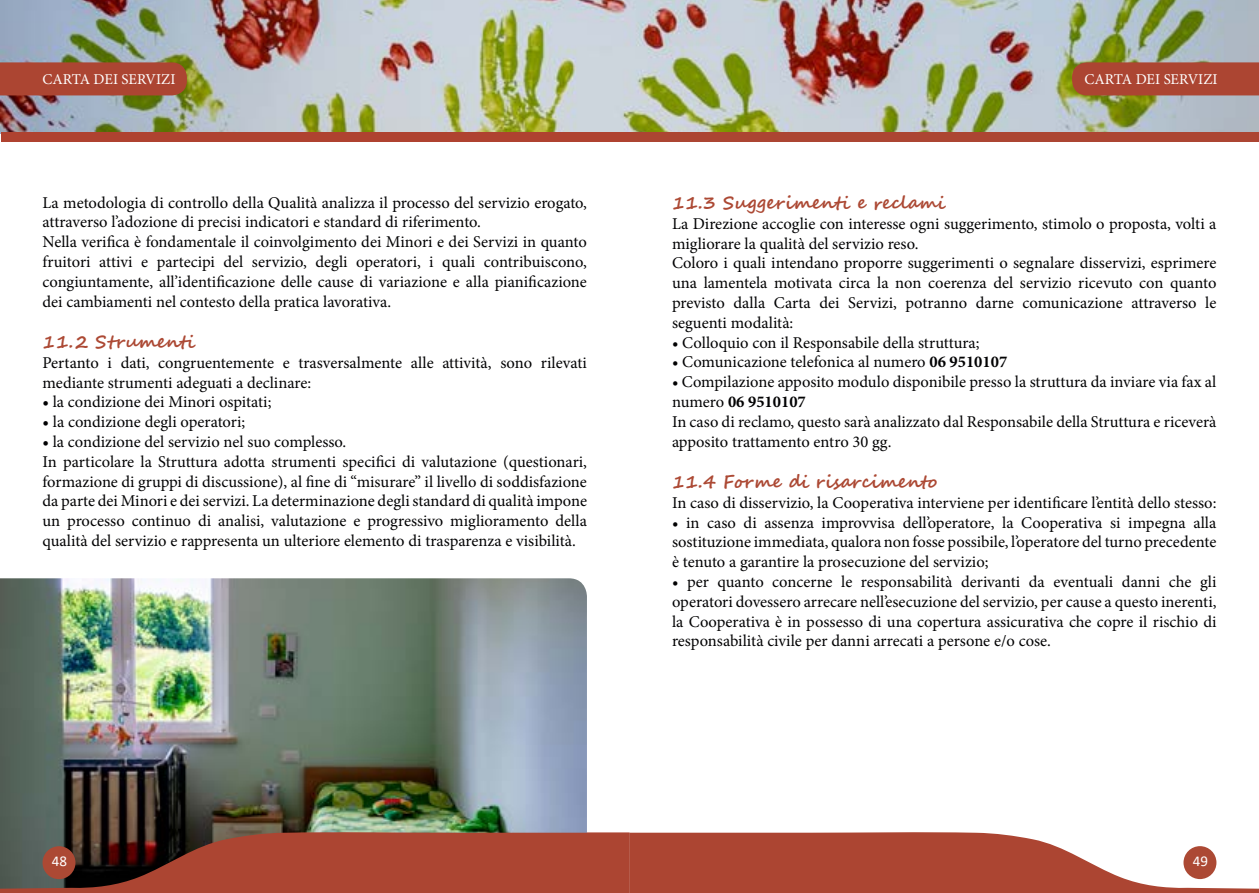
<style>
.page{position:relative;width:1259px;height:893px;background:#fff}
.page>*{position:absolute;margin:0;border:0;box-sizing:border-box;transform-origin:0 0}
.t1{font:700 18px "Segoe Script";color:#ac4934}
.t2{font:16.5px/19.8px "Minion Pro";color:#020203}
.t3{font:15px "Minion Pro";color:#fff}
.t4{font:15px "Calibri";color:#fff}
.s1{font-weight:700}
</style>
<div class="page">
<img style="left:0;top:0;width:1259px;height:134px">
<div style="left:1px;top:133px;width:628px;height:9px;background:#af4230"></div>
<div style="left:630px;top:133px;width:629px;height:9px;background:#ac4532"></div>
<div style="left:0;top:62px;width:187px;height:33px;background:#ac4532"></div>
<div style="left:1072px;top:62px;width:187px;height:33px;background:#ac4532"></div>
<img style="left:0;top:578px;width:587px;height:253px">
<svg style="left:0;top:831px;width:1259px;height:62px;background:#a75a4c"></svg>
<div style="left:43px;top:846px;width:32px;height:33px;background:#ac4934;border-radius:50%"></div>
<p class="t3" style="left:43px;top:69px;width:134px">CARTA DEI SERVIZI</p>
<p class="t3" style="left:1084px;top:69px;width:134px">CARTA DEI SERVIZI</p>
<p class="t2" style="left:43px;top:192px;width:546px">La metodologia di controllo della Qualità analizza il processo del servizio erogato, attraverso l’adozione di precisi indicatori e standard di riferimento.<br>Nella verifica è fondamentale il coinvolgimento dei Minori e dei Servizi in quanto fruitori attivi e partecipi del servizio, degli operatori, i quali contribuiscono, congiuntamente, all’identificazione delle cause di variazione e alla pianificazione dei cambiamenti nel contesto della pratica lavorativa.</p>
<p class="t1" style="left:43px;top:327px;width:155px">11.2 Strumenti</p>
<p class="t2" style="left:43px;top:353px;width:546px">Pertanto i dati, congruentemente e trasversalmente alle attività, sono rilevati mediante strumenti adeguati a declinare:</p>
<p class="t2" style="left:43px;top:392px;width:230px"><span class="s1">•</span> la condizione dei Minori ospitati;</p>
<p class="t2" style="left:43px;top:412px;width:204px"><span class="s1">•</span> la condizione degli operatori;</p>
<p class="t2" style="left:43px;top:432px;width:546px"><span class="s1">•</span> la condizione del servizio nel suo complesso.<br>In particolare la Struttura adotta strumenti specifici di valutazione (questionari, formazione di gruppi di discussione), al fine di “misurare” il livello di soddisfazione da parte dei Minori e dei servizi. La determinazione degli standard di qualità impone un processo continuo di analisi, valutazione e progressivo miglioramento della qualità del servizio e rappresenta un ulteriore elemento di trasparenza e visibilità.</p>
<p class="t4" style="left:52px;top:851px;width:17px">48</p>
<p class="t1" style="left:672px;top:188px;width:276px">11.3 Suggerimenti e reclami</p>
<p class="t2" style="left:672px;top:214px;width:546px">La Direzione accoglie con interesse ogni suggerimento, stimolo o proposta, volti a migliorare la qualità del servizio reso.<br>Coloro i quali intendano proporre suggerimenti o segnalare disservizi, esprimere una lamentela motivata circa la non coerenza del servizio ricevuto con quanto previsto dalla Carta dei Servizi, potranno darne comunicazione attraverso le seguenti modalità:</p>
<p class="t2" style="left:672px;top:333px;width:309px">• Colloquio con il Responsabile della struttura;</p>
<p class="t2" style="left:672px;top:352px;width:337px">• Comunicazione telefonica al numero <span class="s1">06 9510107</span></p>
<p class="t2" style="left:672px;top:372px;width:546px">• Compilazione apposito modulo disponibile presso la struttura da inviare via fax al numero <span class="s1">06 9510107<br></span>In caso di reclamo, questo sarà analizzato dal Responsabile della Struttura e riceverà apposito trattamento entro 30 gg.</p>
<p class="t1" style="left:672px;top:467px;width:266px">11.4 Forme di risarcimento</p>
<p class="t2" style="left:672px;top:493px;width:546px">In caso di disservizio, la Cooperativa interviene per identificare l’entità dello stesso:</p>
<p class="t2" style="left:672px;top:513px;width:546px;text-align:justify">• in caso di assenza improvvisa dell’operatore, la Cooperativa si impegna alla sostituzione immediata, qualora non fosse possibile, l’operatore del turno precedente è tenuto a garantire la prosecuzione del servizio;</p>
<p class="t2" style="left:672px;top:572px;width:546px;text-align:justify">• per quanto concerne le responsabilità derivanti da eventuali danni che gli operatori dovessero arrecare nell’esecuzione del servizio, per cause a questo inerenti, la Cooperativa è in possesso di una copertura assicurativa che copre il rischio di responsabilità civile per danni arrecati a persone e/o cose.</p>
<p class="t4" style="left:1192px;top:851px;width:17px">49</p>
</div>
